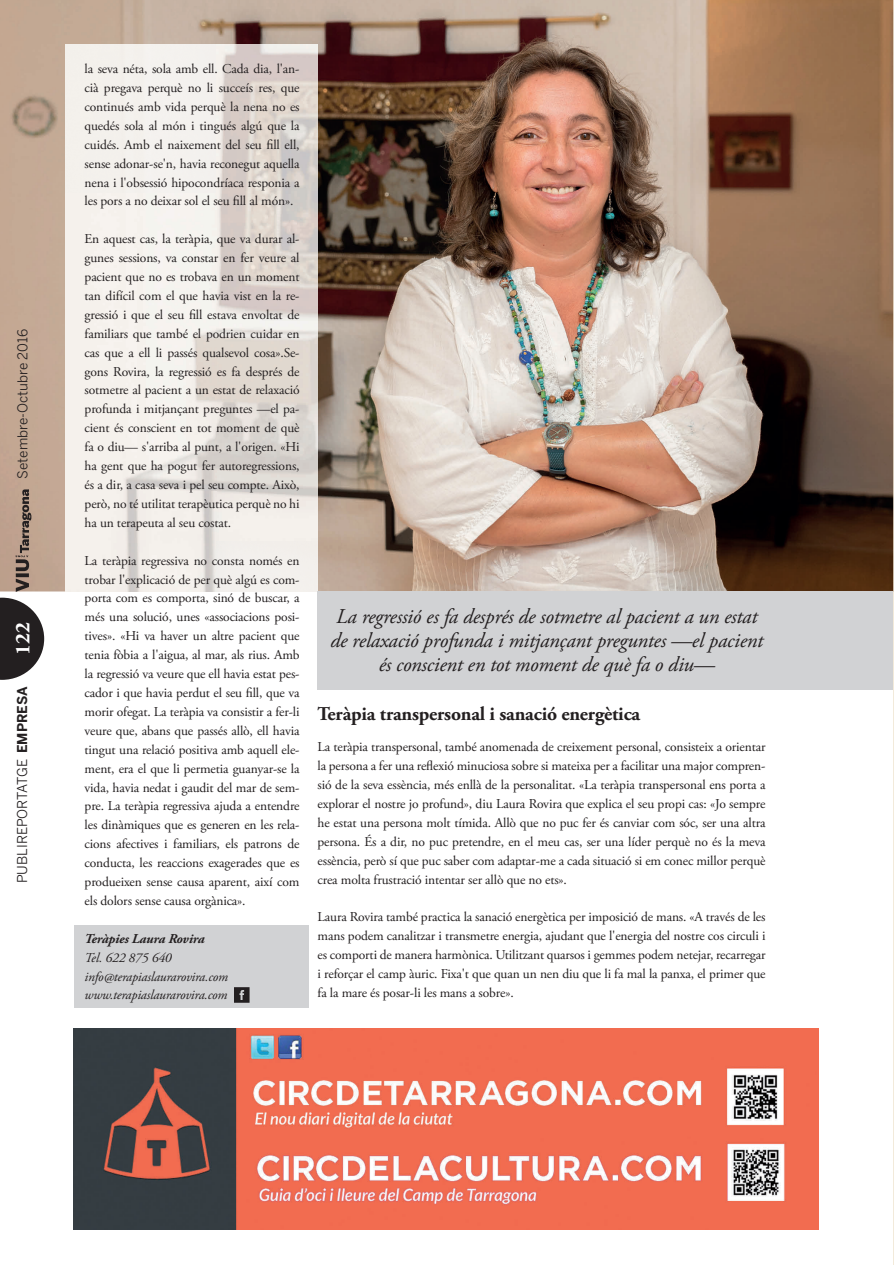
<style>
.page{position:relative;width:894px;height:1265px;background:#fff}
.page>*{position:absolute;margin:0;border:0;box-sizing:border-box;transform-origin:0 0}
.t1{font:italic 21px/24px "Adobe Garamond Pro";letter-spacing:-.01em;color:#231f20;text-align:center}
.t2{font:700 21px "Adobe Garamond Pro";color:#fff}
.t3{font:700 19.5px "Adobe Garamond Pro";letter-spacing:-.01em;color:#231f20}
.t4{font:13.5px/18.9px "Adobe Garamond Pro";letter-spacing:-.01em;color:#231f20;text-align:justify}
.t5{font:italic 13.5px/18.9px "Adobe Garamond Pro";letter-spacing:-.01em;color:#231f20}
.t6{font:13.5px "Benton Sans";color:#231f20}
.t7{font:italic 700 13.5px "Adobe Garamond Pro";letter-spacing:-.01em;color:#231f20}
.s1{font-weight:700}
</style>
<div class="page">
<div style="left:74px;top:925px;width:234px;height:82px;background:#d1d2d4"></div>
<img style="left:0;top:0;width:891px;height:591px">
<img style="left:65px;top:44px;width:252px;height:547px">
<svg style="left:0;top:489px;width:44px;height:191px;background:#85766d"></svg>
<div style="left:317px;top:591px;width:575px;height:99px;background:#d1d2d4"></div>
<img style="left:74px;top:1029px;width:744px;height:200px">
<svg style="left:234px;top:987px;width:15px;height:15px"></svg>
<svg style="left:891px;top:0;width:3px;height:1265px"></svg>
<p class="t6" style="left:15px;top:478px;width:151px;rotate:-90deg">Setembre-Octubre 2016</p>
<h1 class="t2" style="left:11px;top:655px;width:34px;rotate:-90deg">122</h1>
<p class="t6" style="left:14px;top:883px;width:198px;rotate:-90deg">PUBLIREPORTATGE <span class="s1">EMPRESA</span></p>
<p class="t4" style="left:85px;top:60px;width:216px">la seva néta, sola amb ell. Cada dia, l'an&shy;cià pregava perquè no li succeís res, que continués amb vida perquè la nena no es quedés sola al món i tingués algú que la cuidés. Amb el naixement del seu fill ell, sense adonar-se'n, havia reconegut aquella nena i l'obsessió hipocondríaca responia a les pors a no deixar sol el seu fill al món».</p>
<p class="t4" style="left:85px;top:230px;width:216px">En aquest cas, la teràpia, que va durar al&shy;gunes sessions, va constar en fer veure al pacient que no es trobava en un moment tan difícil com el que havia vist en la re&shy;gressió i que el seu fill estava envoltat de familiars que també el podrien cuidar en cas que a ell li passés qualsevol cosa».Se&shy;gons Rovira, la regressió es fa després de sotmetre al pacient a un estat de relaxació profunda i mitjançant preguntes —el pa&shy;cient és conscient en tot moment de què fa o diu— s'arriba al punt, a l'origen. «Hi ha gent que ha pogut fer autoregressions, és a dir, a casa seva i pel seu compte. Això, però, no té utilitat terapèutica perquè no hi ha un terapeuta al seu costat.</p>
<p class="t4" style="left:85px;top:551px;width:216px">La teràpia regressiva no consta només en trobar l'explicació de per què algú es com&shy;porta com es comporta, sinó de buscar, a més una solució, unes «associacions posi&shy;tives». «Hi va haver un altre pacient que tenia fòbia a l'aigua, al mar, als rius. Amb la regressió va veure que ell havia estat pes&shy;cador i que havia perdut el seu fill, que va morir ofegat. La teràpia va consistir a fer-li veure que, abans que passés allò, ell havia tingut una relació positiva amb aquell ele&shy;ment, era el que li permetia guanyar-se la vida, havia nedat i gaudit del mar de sem&shy;pre. La teràpia regressiva ajuda a entendre les dinàmiques que es generen en les rela&shy;cions afectives i familiars, els patrons de conducta, les reaccions exagerades que es produeixen sense causa aparent, així com els dolors sense causa orgànica».</p>
<p class="t7" style="left:85px;top:930px;width:121px">Teràpies Laura Rovira</p>
<p class="t5" style="left:85px;top:948px;width:145px">Tel. 622 875 640 info@terapiaslaurarovira.com www.terapiaslaurarovira.com</p>
<h1 class="t1" style="left:330px;top:605px;width:434px">La regressió es fa després de sotmetre al pacient a un estat de relaxació profunda i mitjançant preguntes —el pacient és conscient en tot moment de què fa o diu—</h1>
<h2 class="t3" style="left:317px;top:703px;width:324px">Teràpia transpersonal i sanació energètica</h2>
<p class="t4" style="left:317px;top:738px;width:449px">La teràpia transpersonal, també anomenada de creixement personal, consisteix a orientar la persona a fer una reflexió minuciosa sobre si mateixa per a facilitar una major compren&shy;sió de la seva essència, més enllà de la personalitat. «La teràpia transpersonal ens porta a explorar el nostre jo profund», diu Laura Rovira que explica el seu propi cas: «Jo sempre he estat una persona molt tímida. Allò que no puc fer és canviar com sóc, ser una altra persona. És a dir, no puc pretendre, en el meu cas, ser una líder perquè no és la meva essència, però sí que puc saber com adaptar-me a cada situació si em conec millor perquè crea molta frustració intentar ser allò que no ets».</p>
<p class="t4" style="left:317px;top:908px;width:449px">Laura Rovira també practica la sanació energètica per imposició de mans. «A través de les mans podem canalitzar i transmetre energia, ajudant que l'energia del nostre cos circuli i es comporti de manera harmònica. Utilitzant quarsos i gemmes podem netejar, recarregar i reforçar el camp àuric. Fixa't que quan un nen diu que li fa mal la panxa, el primer que fa la mare és posar-li les mans a sobre».</p>
</div>
